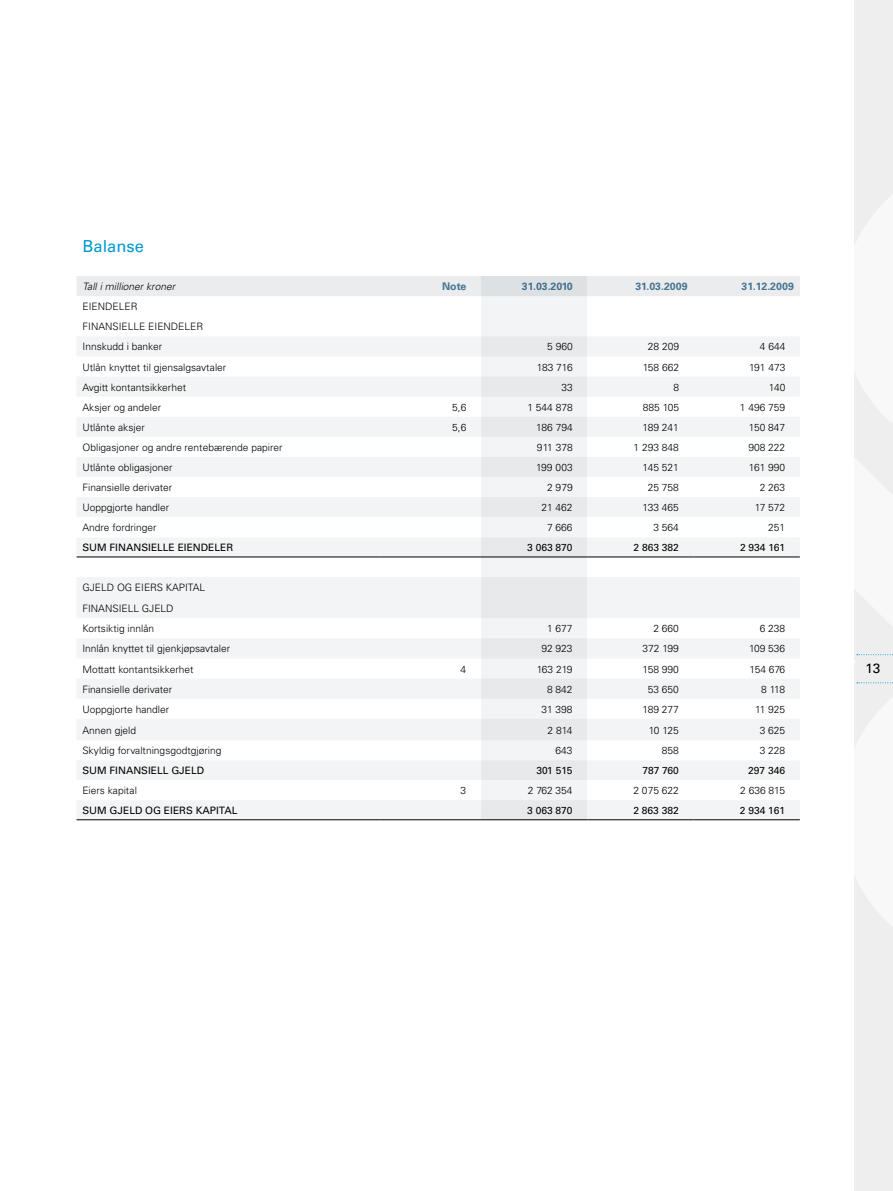
<style>
.page{position:relative;width:893px;height:1191px;background:#fff}
.page>*{position:absolute;margin:0;border:0;box-sizing:border-box;transform-origin:0 0}
.t1{font:16.5px "Univers";color:#0098d1}
.t2{font:13.5px "Univers";color:#000}
.t3{font:700 10.5px "Univers";color:#467491}
.t4{font:300 10.2px/20.1px "Univers";color:#000;text-align:right}
.t5{font:10.2px "Univers";color:#000}
.t6{font:italic 300 10.2px "Univers";color:#000}
</style>
<div class="page">
<div style="left:854px;top:0;width:39px;height:1191px;background:#eee"></div>
<div style="left:77px;top:276px;width:723px;height:20px;background:#eaecee"></div>
<svg style="left:77px;top:337px;width:723px;height:482px;fill:#f3f4f5"></svg>
<svg style="left:77px;top:517px;width:723px;height:283px"></svg>
<hr style="left:77px;top:557px;width:303px;height:1px;background:#000">
<hr style="left:380px;top:557px;width:101px;height:1px;background:#000">
<hr style="left:587px;top:557px;width:106px;height:1px;background:#000">
<hr style="left:693px;top:557px;width:107px;height:1px;background:#000">
<hr style="left:77px;top:819px;width:303px;height:1px;background:#000">
<hr style="left:380px;top:819px;width:101px;height:1px;background:#000">
<hr style="left:481px;top:819px;width:106px;height:1px;background:#000">
<hr style="left:587px;top:819px;width:106px;height:1px;background:#000">
<hr style="left:693px;top:819px;width:107px;height:1px;background:#000">
<div style="left:481px;top:276px;width:106px;height:543px;background:#e7e9eb"></div>
<h1 class="t1" style="left:83px;top:236px;width:63px">Balanse</h1>
<p class="t6" style="left:83px;top:280px;width:94px">Tall i millioner kroner</p>
<p class="t3" style="left:442px;top:280px;width:26px">Note</p>
<p class="t3" style="left:522px;top:280px;width:52px">31.03.2010</p>
<p class="t3" style="left:635px;top:280px;width:54px">31.03.2009</p>
<p class="t3" style="left:742px;top:280px;width:54px">31.12.2009</p>
<p class="t4" style="left:83px;top:297px;width:17px">EIENDELE</p>
<p class="t4" style="left:131px;top:297px;width:8px">R</p>
<p class="t4" style="left:83px;top:317px;width:17px">FINANS</p>
<p class="t4" style="left:119px;top:317px;width:10px">IELLE</p>
<p class="t4" style="left:148px;top:317px;width:17px">EIENDELE</p>
<p class="t4" style="left:196px;top:317px;width:8px">R</p>
<p class="t4" style="left:83px;top:337px;width:81px">Innskudd i banker</p>
<p class="t4" style="left:547px;top:337px;width:27px">5 960</p>
<p class="t4" style="left:648px;top:337px;width:33px">28 209</p>
<p class="t4" style="left:760px;top:337px;width:27px">4 644</p>
<p class="t4" style="left:83px;top:357px;width:145px">Utlån knyttet til gjensalgsavtaler</p>
<p class="t4" style="left:537px;top:357px;width:37px">183 716</p>
<p class="t4" style="left:643px;top:357px;width:38px">158 662</p>
<p class="t4" style="left:749px;top:357px;width:38px">191 473</p>
<p class="t4" style="left:83px;top:377px;width:105px">Avgitt kontantsikkerhet</p>
<p class="t4" style="left:561px;top:377px;width:13px">33</p>
<p class="t4" style="left:673px;top:377px;width:7px">8</p>
<p class="t4" style="left:769px;top:377px;width:18px">140</p>
<p class="t4" style="left:83px;top:397px;width:80px">Aksjer og andeler</p>
<p class="t4" style="left:452px;top:397px;width:16px">5,6</p>
<p class="t4" style="left:527px;top:397px;width:47px">1 544 878</p>
<p class="t4" style="left:643px;top:397px;width:38px">885 105</p>
<p class="t4" style="left:740px;top:397px;width:47px">1 496 759</p>
<p class="t4" style="left:82px;top:417px;width:64px">Utlånte aksjer</p>
<p class="t4" style="left:452px;top:417px;width:16px">5,6</p>
<p class="t4" style="left:536px;top:417px;width:38px">186 794</p>
<p class="t4" style="left:642px;top:417px;width:38px">189 241</p>
<p class="t4" style="left:749px;top:417px;width:38px">150 847</p>
<p class="t4" style="left:82px;top:437px;width:202px">Obligasjoner og andre rentebærende papirer</p>
<p class="t4" style="left:537px;top:437px;width:37px">911 378</p>
<p class="t4" style="left:634px;top:437px;width:47px">1 293 848</p>
<p class="t4" style="left:748px;top:437px;width:38px">908 222</p>
<p class="t4" style="left:82px;top:457px;width:92px">Utlånte obligasjoner</p>
<p class="t4" style="left:536px;top:457px;width:38px">199 003</p>
<p class="t4" style="left:643px;top:457px;width:38px">145 521</p>
<p class="t4" style="left:749px;top:457px;width:38px">161 990</p>
<p class="t4" style="left:82px;top:477px;width:91px">Finansielle derivater</p>
<p class="t4" style="left:547px;top:477px;width:27px">2 979</p>
<p class="t4" style="left:648px;top:477px;width:33px">25 758</p>
<p class="t4" style="left:760px;top:477px;width:27px">2 263</p>
<p class="t4" style="left:82px;top:497px;width:88px">Uoppgjorte handler</p>
<p class="t4" style="left:541px;top:497px;width:33px">21 462</p>
<p class="t4" style="left:643px;top:497px;width:38px">133 465</p>
<p class="t4" style="left:755px;top:497px;width:32px">17 572</p>
<p class="t4" style="left:82px;top:517px;width:76px">Andre fordringer</p>
<p class="t4" style="left:547px;top:517px;width:27px">7 666</p>
<p class="t4" style="left:653px;top:517px;width:27px">3 564</p>
<p class="t4" style="left:768px;top:517px;width:19px">251</p>
<p class="t5" style="left:82px;top:541px;width:152px">SUM FINANSIELLE EIENDELER</p>
<p class="t5" style="left:527px;top:541px;width:47px">3 063 870</p>
<p class="t5" style="left:634px;top:541px;width:47px">2 863 382</p>
<p class="t5" style="left:740px;top:541px;width:47px">2 934 161</p>
<p class="t4" style="left:82px;top:577px;width:15px">GJELD</p>
<p class="t4" style="left:117px;top:577px;width:78px">OG EIERS KAPITAL</p>
<p class="t4" style="left:82px;top:598px;width:17px">FINANS</p>
<p class="t4" style="left:119px;top:598px;width:10px">IELL</p>
<p class="t4" style="left:82px;top:598px;width:74px">GJELD<br>Kortsiktig innlån</p>
<p class="t4" style="left:547px;top:619px;width:27px">1 677</p>
<p class="t4" style="left:653px;top:619px;width:27px">2 660</p>
<p class="t4" style="left:760px;top:619px;width:27px">6 238</p>
<p class="t4" style="left:82px;top:639px;width:149px">Innlån knyttet til gjenkjøpsavtaler</p>
<p class="t4" style="left:541px;top:639px;width:33px">92 923</p>
<p class="t4" style="left:643px;top:639px;width:38px">372 199</p>
<p class="t4" style="left:749px;top:639px;width:38px">109 536</p>
<p class="t4" style="left:82px;top:659px;width:113px">Mottatt kontantsikkerhet</p>
<p class="t4" style="left:461px;top:659px;width:7px">4</p>
<p class="t4" style="left:537px;top:659px;width:37px">163 219</p>
<p class="t4" style="left:642px;top:659px;width:38px">158 990</p>
<p class="t4" style="left:750px;top:659px;width:37px">154 676</p>
<p class="t4" style="left:82px;top:679px;width:91px">Finansielle derivater</p>
<p class="t4" style="left:547px;top:679px;width:27px">8 842</p>
<p class="t4" style="left:648px;top:679px;width:33px">53 650</p>
<p class="t4" style="left:761px;top:679px;width:25px">8 118</p>
<p class="t4" style="left:82px;top:699px;width:88px">Uoppgjorte handler</p>
<p class="t4" style="left:541px;top:699px;width:33px">31 398</p>
<p class="t4" style="left:642px;top:699px;width:38px">189 277</p>
<p class="t4" style="left:755px;top:699px;width:32px">11 925</p>
<p class="t4" style="left:82px;top:720px;width:55px">Annen gjeld</p>
<p class="t4" style="left:548px;top:720px;width:27px">2 814</p>
<p class="t4" style="left:649px;top:720px;width:31px">10 125</p>
<p class="t4" style="left:760px;top:720px;width:27px">3 625</p>
<p class="t4" style="left:82px;top:740px;width:141px">Skyldig forvaltningsgodtgjøring</p>
<p class="t4" style="left:556px;top:740px;width:19px">643</p>
<p class="t4" style="left:662px;top:740px;width:19px">858</p>
<p class="t4" style="left:760px;top:740px;width:27px">3 228</p>
<p class="t5" style="left:82px;top:764px;width:123px">SUM FINANSIELL GJELD</p>
<p class="t5" style="left:536px;top:764px;width:38px">301 515</p>
<p class="t5" style="left:642px;top:764px;width:38px">787 760</p>
<p class="t5" style="left:748px;top:764px;width:38px">297 346</p>
<p class="t4" style="left:82px;top:780px;width:56px">Eiers kapital</p>
<p class="t4" style="left:461px;top:780px;width:7px">3</p>
<p class="t4" style="left:528px;top:780px;width:46px">2 762 354</p>
<p class="t4" style="left:633px;top:780px;width:47px">2 075 622</p>
<p class="t4" style="left:740px;top:780px;width:46px">2 636 815</p>
<p class="t5" style="left:82px;top:804px;width:157px">SUM GJELD OG EIERS KAPITAL</p>
<p class="t5" style="left:527px;top:804px;width:47px">3 063 870</p>
<p class="t5" style="left:633px;top:804px;width:47px">2 863 382</p>
<p class="t5" style="left:740px;top:804px;width:47px">2 934 161</p>
<h2 class="t2" style="left:865px;top:659px;width:16px">13</h2>
</div>
